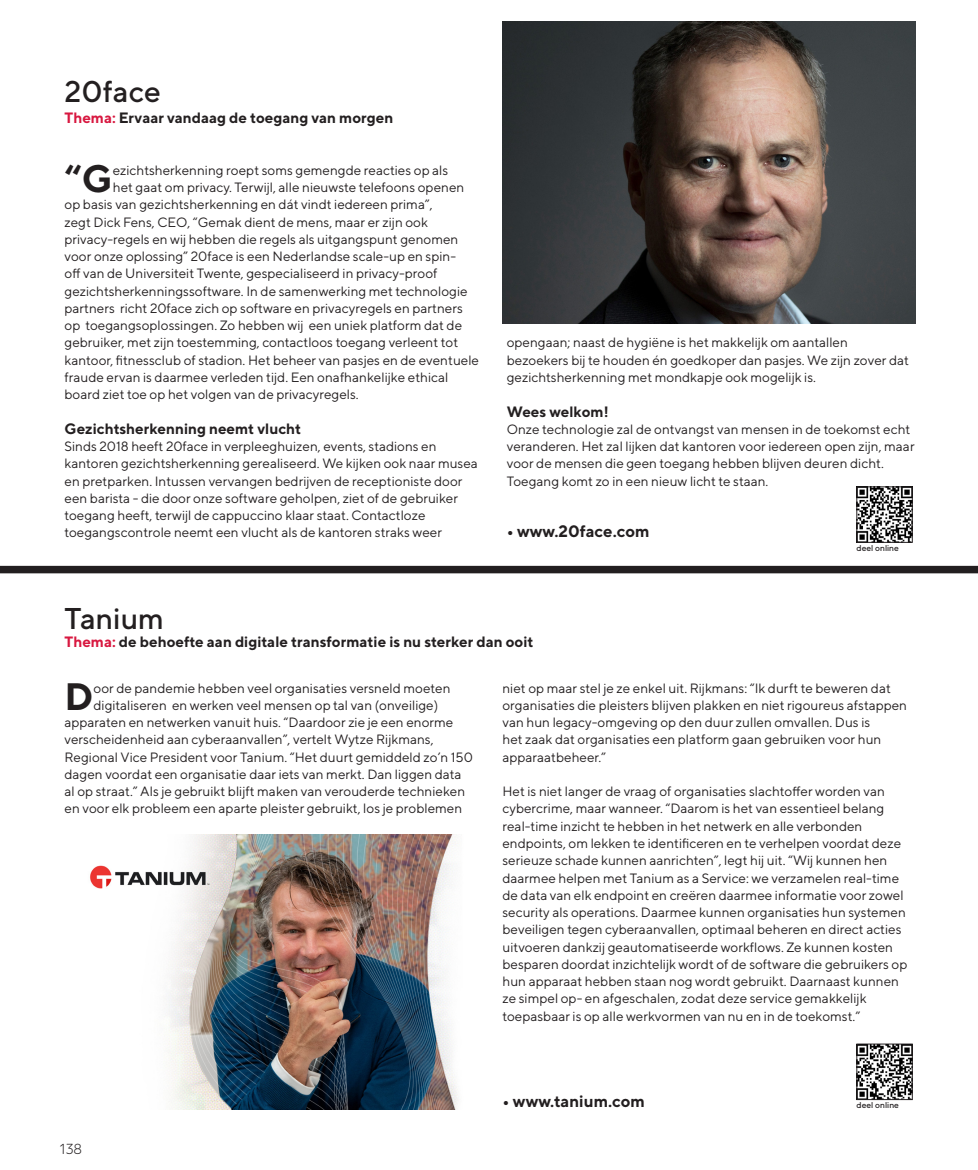
<style>
.page{position:relative;width:978px;height:1170px;background:#fff}
.page>*{position:absolute;margin:0;border:0;box-sizing:border-box;transform-origin:0 0}
.plat{font:700 38.1px "TT Norms";color:#231f20}
.bedrijsnaam_nw{font:500 30px "TT Norms";color:#231f20}
.plat-2{font:700 16.5px "TT Norms";color:#231f20}
.bedrijsnaam_nw-2{font:700 15px "TT Norms";color:#231f20}
.tussenkop{font:700 15px "TT Norms";color:#231f20}
.t1{font:300 15px "Linotte";color:#231f20}
.plat-3{font:13.5px/17.2px "TT Norms";color:#231f20}
.bedrijsnaam_nw-3{font:500 8.4px "TT Norms";color:#231f20}
.s1{color:#d81840}
</style>
<div class="page">
<img style="left:502px;top:22px;width:413px;height:301px">
<img style="left:859px;top:488px;width:51px;height:52px">
<div style="left:857px;top:486px;width:55px;height:56px;border:1px solid #231f20"></div>
<div style="left:0;top:566px;width:978px;height:7px;background:#231f20"></div>
<img style="left:90px;top:834px;width:369px;height:275px">
<img style="left:859px;top:1045px;width:51px;height:52px">
<div style="left:857px;top:1043px;width:55px;height:56px;border:1px solid #231f20"></div>
<p class="bedrijsnaam_nw" style="left:65px;top:73px;width:98px">20face</p>
<p class="bedrijsnaam_nw-2" style="left:65px;top:108px;width:330px"><span class="s1">Thema:</span> Ervaar vandaag de toegang van morgen</p>
<p class="plat" style="left:65px;top:155px;width:50px">“G</p>
<p class="plat-3" style="left:113px;top:161px;width:337px">ezichtsherkenning roept soms gemengde reacties op als</p>
<p class="plat-3" style="left:113px;top:178px;width:353px">het gaat om privacy. Terwijl, alle nieuwste telefoons openen</p>
<p class="plat-3" style="left:65px;top:196px;width:370px">op basis van gezichtsherkenning en dát vindt iedereen prima”,</p>
<p class="plat-3" style="left:65px;top:213px;width:365px">zegt Dick Fens, CEO, “Gemak dient de mens, maar er zijn ook</p>
<p class="plat-3" style="left:65px;top:230px;width:395px">privacy-regels en wij hebben die regels als uitgangspunt genomen</p>
<p class="plat-3" style="left:65px;top:247px;width:393px">voor onze oplossing” 20face is een Nederlandse scale-up en spin-</p>
<p class="plat-3" style="left:65px;top:265px;width:375px">off van de Universiteit Twente, gespecialiseerd in privacy-proof</p>
<p class="plat-3" style="left:65px;top:282px;width:405px">gezichtsherkenningssoftware. In de samenwerking met technologie</p>
<p class="plat-3" style="left:65px;top:299px;width:400px">partners richt 20face zich op software en privacyregels en partners</p>
<p class="plat-3" style="left:65px;top:316px;width:399px">op toegangsoplossingen. Zo hebben wij een uniek platform dat de</p>
<p class="plat-3" style="left:65px;top:334px;width:395px">gebruiker, met zijn toestemming, contactloos toegang verleent tot</p>
<p class="plat-3" style="left:65px;top:351px;width:416px">kantoor, fitnessclub of stadion. Het beheer van pasjes en de eventuele</p>
<p class="plat-3" style="left:65px;top:368px;width:385px">fraude ervan is daarmee verleden tijd. Een onafhankelijke ethical</p>
<p class="plat-3" style="left:65px;top:385px;width:296px">board ziet toe op het volgen van de privacyregels.</p>
<p class="tussenkop" style="left:65px;top:419px;width:238px">Gezichtsherkenning neemt vlucht</p>
<p class="plat-3" style="left:65px;top:437px;width:415px">Sinds 2018 heeft 20face in verpleeghuizen, events, stadions en kantoren gezichtsherkenning gerealiseerd. We kijken ook naar musea en pretparken. Intussen vervangen bedrijven de receptioniste door een barista - die door onze software geholpen, ziet of de gebruiker toegang heeft, terwijl de cappuccino klaar staat. Contactloze toegangscontrole neemt een vlucht als de kantoren straks weer</p>
<p class="plat-3" style="left:507px;top:334px;width:404px">opengaan; naast de hygiëne is het makkelijk om aantallen bezoekers bij te houden én goedkoper dan pasjes. We zijn zover dat gezichtsherkenning met mondkapje ook mogelijk is.</p>
<p class="tussenkop" style="left:507px;top:402px;width:103px">Wees welkom!</p>
<p class="plat-3" style="left:507px;top:420px;width:409px">Onze technologie zal de ontvangst van mensen in de toekomst echt veranderen. Het zal lijken dat kantoren voor iedereen open zijn, maar voor de mensen die geen toegang hebben blijven deuren dicht.<br>Toegang komt zo in een nieuw licht te staan.</p>
<p class="plat-2" style="left:507px;top:521px;width:144px">• www.20face.com</p>
<p class="bedrijsnaam_nw-3" style="left:857px;top:542px;width:44px">deel online</p>
<p class="bedrijsnaam_nw" style="left:65px;top:600px;width:101px">Tanium</p>
<p class="bedrijsnaam_nw-2" style="left:65px;top:632px;width:471px"><span class="s1">Thema:</span> de behoefte aan digitale transformatie is nu sterker dan ooit</p>
<p class="plat-3" style="left:502px;top:679px;width:406px">niet op maar stel je ze enkel uit. Rijkmans: “Ik durft te beweren dat organisaties die pleisters blijven plakken en niet rigoureus afstappen van hun legacy-omgeving op den duur zullen omvallen. Dus is<br>het zaak dat organisaties een platform gaan gebruiken voor hun apparaatbeheer.”</p>
<p class="plat-3" style="left:502px;top:782px;width:406px">Het is niet langer de vraag of organisaties slachtoffer worden van cybercrime, maar wanneer. “Daarom is het van essentieel belang real-time inzicht te hebben in het netwerk en alle verbonden endpoints, om lekken te identificeren en te verhelpen voordat deze serieuze schade kunnen aanrichten”, legt hij uit. “Wij kunnen hen daarmee helpen met Tanium as a Service: we verzamelen real-time de data van elk endpoint en creëren daarmee informatie voor zowel security als operations. Daarmee kunnen organisaties hun systemen beveiligen tegen cyberaanvallen, optimaal beheren en direct acties uitvoeren dankzij geautomatiseerde workflows. Ze kunnen kosten besparen doordat inzichtelijk wordt of de software die gebruikers op hun apparaat hebben staan nog wordt gebruikt. Daarnaast kunnen ze simpel op- en afgeschalen, zodat deze service gemakkelijk toepasbaar is op alle werkvormen van nu en in de toekomst.”</p>
<p class="plat" style="left:65px;top:672px;width:30px">D</p>
<p class="plat-3" style="left:94px;top:679px;width:359px">oor de pandemie hebben veel organisaties versneld moeten</p>
<p class="plat-3" style="left:94px;top:696px;width:346px">digitaliseren en werken veel mensen op tal van (onveilige)</p>
<p class="plat-3" style="left:65px;top:713px;width:390px">apparaten en netwerken vanuit huis. “Daardoor zie je een enorme</p>
<p class="plat-3" style="left:65px;top:730px;width:371px">verscheidenheid aan cyberaanvallen”, vertelt Wytze Rijkmans,</p>
<p class="plat-3" style="left:65px;top:748px;width:410px">Regional Vice President voor Tanium. “Het duurt gemiddeld zo’n 150</p>
<p class="plat-3" style="left:65px;top:765px;width:398px">dagen voordat een organisatie daar iets van merkt. Dan liggen data</p>
<p class="plat-3" style="left:65px;top:782px;width:402px">al op straat.” Als je gebruikt blijft maken van verouderde technieken</p>
<p class="plat-3" style="left:65px;top:799px;width:399px">en voor elk probleem een aparte pleister gebruikt, los je problemen</p>
<p class="t1" style="left:60px;top:1140px;width:24px">138</p>
<p class="plat-2" style="left:502px;top:1090px;width:144px">• www.tanium.com</p>
<p class="bedrijsnaam_nw-3" style="left:857px;top:1099px;width:44px">deel online</p>
</div>
